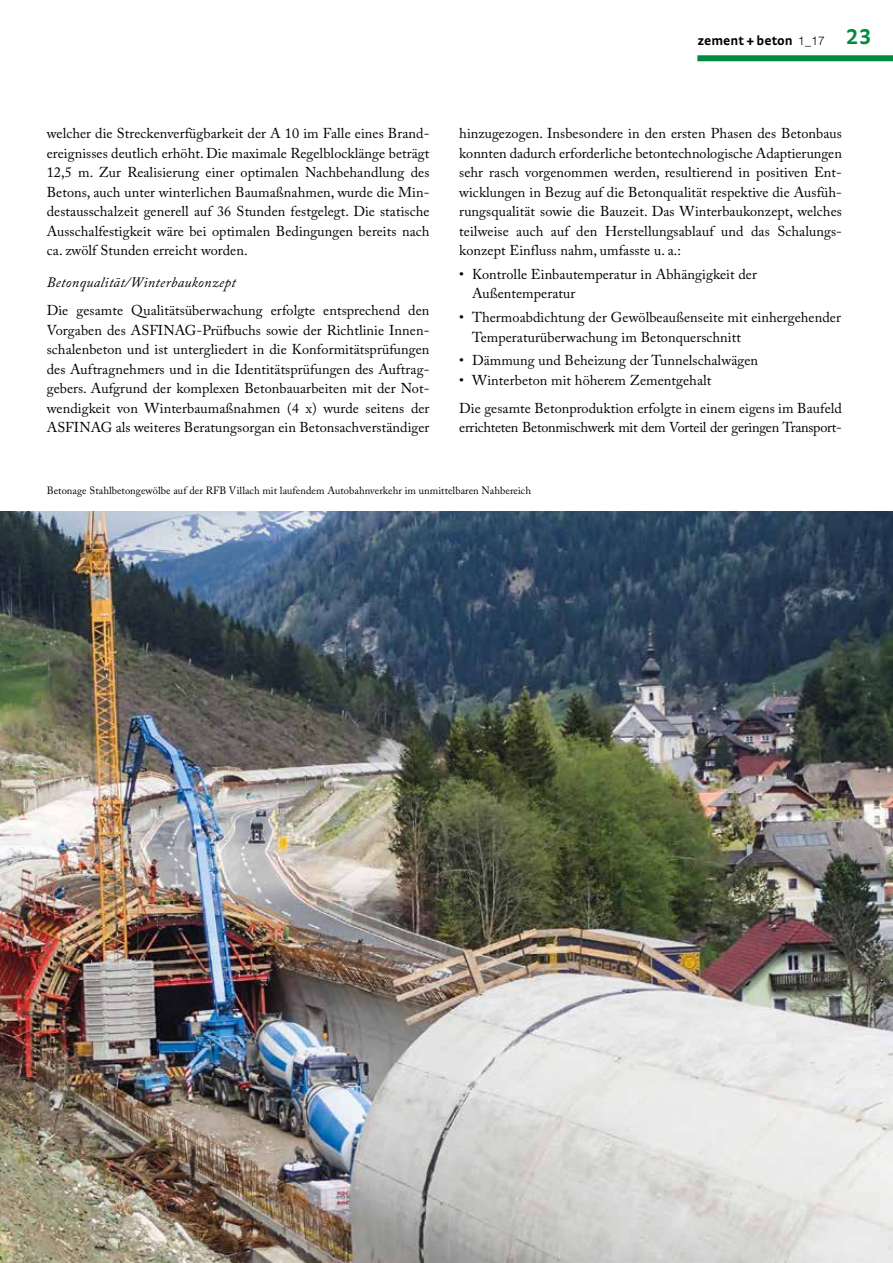
<style>
.page{position:relative;width:893px;height:1263px;background:#fff}
.page>*{position:absolute;margin:0;border:0;box-sizing:border-box;transform-origin:0 0}
.t1{font:14.25px/19.5px "Adobe Caslon Pro";letter-spacing:.005em;color:#000;text-align:justify}
.t2{font:14.25px "Adobe Caslon Pro";letter-spacing:-.02em;color:#000}
.t3{font:italic 14.25px "Adobe Caslon Pro";letter-spacing:.025em;color:#000}
.t4{font:700 13.5px "Strada";color:#000}
.t5{font:10.5px "Adobe Caslon Pro";letter-spacing:.005em;color:#000}
.s1{font-family:"Helvetica Neue LT";font-weight:300;font-size:12px}
.s2{font-family:"Strada TF";font-size:22.5px;color:#008c3c}
</style>
<div class="page">
<div style="left:697px;top:55px;width:196px;height:6px;background:#008c3c"></div>
<img style="left:0;top:511px;width:893px;height:752px">
<p class="t4" style="left:697px;top:32px;width:176px">zement + beton <span class="s1">1_17</span> <span class="s2">23</span></p>
<p class="t1" style="left:47px;top:123px;width:384px">welcher die Streckenverfügbarkeit der A 10 im Falle eines Brand&shy;ereignisses deutlich erhöht. Die maximale Regelblocklänge beträgt 12,5 m. Zur Realisierung einer optimalen Nachbehandlung des Betons, auch unter winterlichen Baumaßnahmen, wurde die Min&shy;destausschalzeit generell auf 36 Stunden festgelegt. Die statische Ausschalfestigkeit wäre bei optimalen Bedingungen bereits nach ca. zwölf Stunden erreicht worden.</p>
<p class="t3" style="left:47px;top:274px;width:191px">Betonqualität/Winterbaukonzept</p>
<p class="t1" style="left:47px;top:301px;width:384px">Die gesamte Qualitätsüberwachung erfolgte entsprechend den Vorgaben des ASFINAG-Prüfbuchs sowie der Richtlinie Innen&shy;schalenbeton und ist untergliedert in die Konformitätsprüfungen des Auftragnehmers und in die Identitätsprüfungen des Auftrag&shy;gebers. Aufgrund der komplexen Betonbauarbeiten mit der Not&shy;wendigkeit von Winterbaumaßnahmen (4 x) wurde seitens der ASFINAG als weiteres Beratungsorgan ein Betonsachverständiger</p>
<p class="t1" style="left:459px;top:123px;width:384px">hinzugezogen. Insbesondere in den ersten Phasen des Betonbaus konnten dadurch erforderliche betontechnologische Adaptierungen sehr rasch vorgenommen werden, resultierend in positiven Ent&shy;wicklungen in Bezug auf die Betonqualität respektive die Ausfüh&shy;rungsqualität sowie die Bauzeit. Das Winterbaukonzept, welches teilweise auch auf den Herstellungsablauf und das Schalungs&shy;konzept Einfluss nahm, umfasste u. a.:</p>
<p class="t1" style="left:472px;top:264px;width:286px;text-indent:-13px">• Kontrolle Einbautemperatur in Abhängigkeit der<br>Außentemperatur</p>
<p class="t1" style="left:472px;top:307px;width:370px;text-indent:-13px">• Thermoabdichtung der Gewölbeaußenseite mit einhergehender<br>Temperaturüberwachung im Betonquerschnitt</p>
<p class="t1" style="left:459px;top:351px;width:300px">• Dämmung und Beheizung der Tunnelschalwägen</p>
<p class="t1" style="left:459px;top:366px;width:384px;line-height:28px">• Winterbeton mit höherem Zementgehalt<br>Die gesamte Betonproduktion erfolgte in einem eigens im Baufeld</p>
<p class="t2" style="left:459px;top:419px;width:384px">errichteten Betonmischwerk mit dem Vorteil der geringen Transport-</p>
<p class="t5" style="left:47px;top:484px;width:486px">Betonage Stahlbetongewölbe auf der RFB Villach mit laufendem Autobahnverkehr im unmittelbaren Nahbereich</p>
</div>
